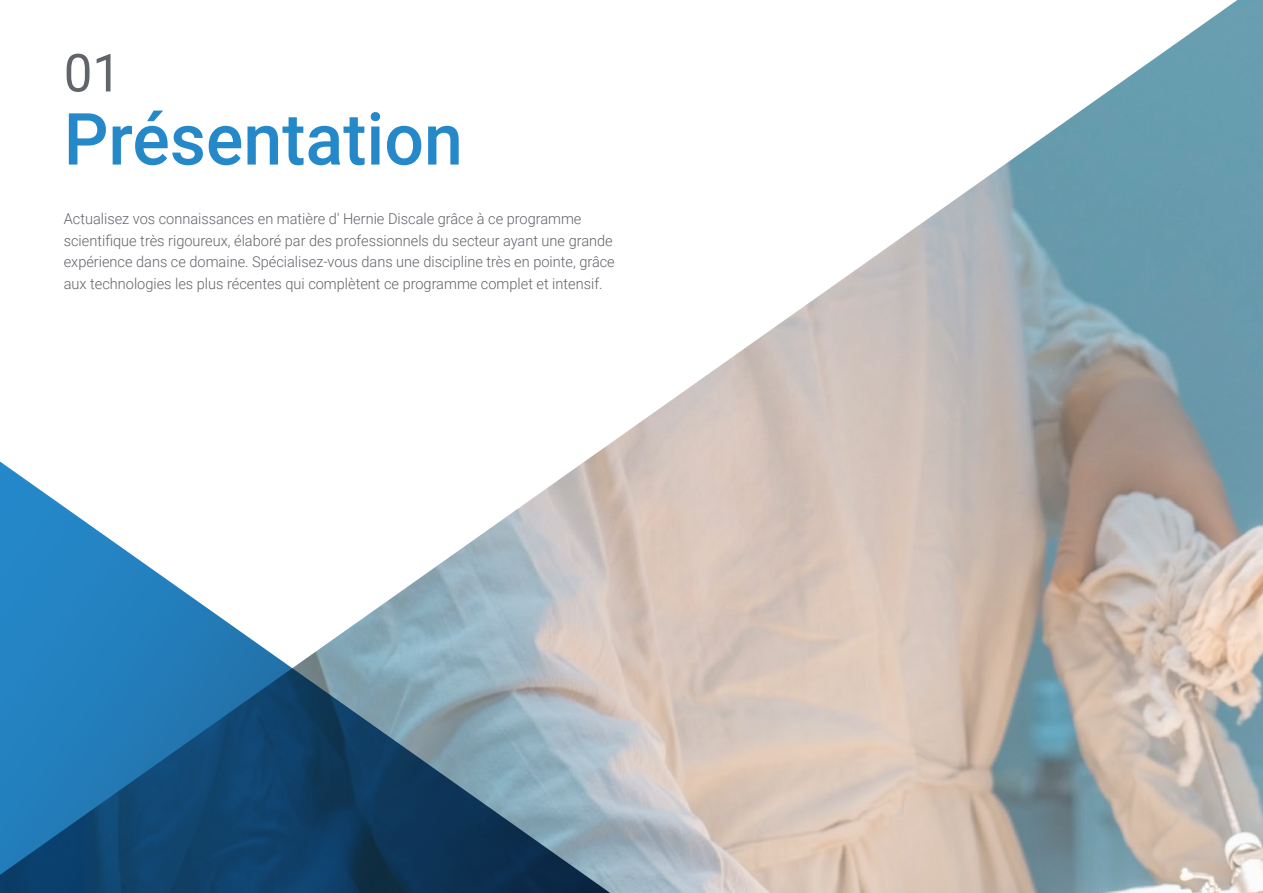
<style>
.page{position:relative;width:1263px;height:893px;background:#fff}
.page>*{position:absolute;margin:0;border:0;box-sizing:border-box;transform-origin:0 0}
.t1{font:500 72px "Roboto";color:#2488c9}
.t2{font:52.5px "Roboto";color:#61646a}
.t3{font:300 15px/21.8px "Roboto";color:#61646a}
</style>
<div class="page">
<img style="left:607px;top:0;width:656px;height:893px">
<svg style="left:0;top:446px;width:640px;height:447px"></svg>
<h2 class="t2" style="left:64px;top:36px;width:59px">01</h2>
<h1 class="t1" style="left:64px;top:89px;width:401px">Présentation</h1>
<p class="t3" style="left:64px;top:207px;width:552px">Actualisez vos connaissances en matière d' Hernie Discale grâce à ce programme scientifique très rigoureux, élaboré par des professionnels du secteur ayant une grande expérience dans ce domaine. Spécialisez-vous dans une discipline très en pointe, grâce aux technologies les plus récentes qui complètent ce programme complet et intensif.</p>
</div>
